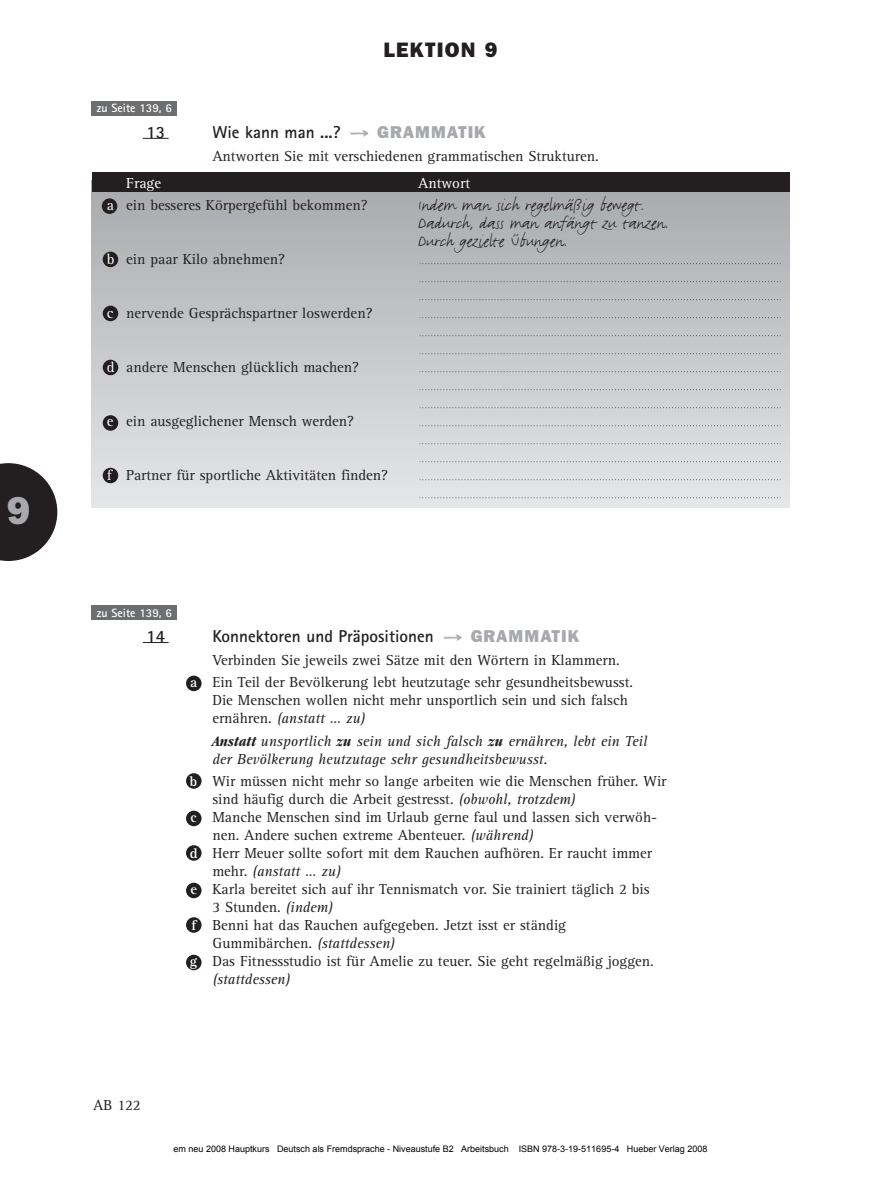
<style>
.page{position:relative;width:881px;height:1179px;background:#fff}
.page>*{position:absolute;margin:0;border:0;box-sizing:border-box;transform-origin:0 0}
.t1{font:800 39px "Franklin Gothic";color:#a7a9ac}
.t2{font:800 21px "Franklin Gothic";letter-spacing:.06em;color:#231f20}
.t3{font:19.5px/18px "FF Justlefthand";color:#231f20}
.t4{font:700 17.25px "Rotis Sans Serif";color:#231f20}
.t5{font:800 17.25px "Franklin Gothic";letter-spacing:.06em;color:#a7a9ac}
.t6{font:700 17.25px "Agfa Rotis Sans Serif";color:#231f20}
.t7{font:15px/18px "Rotis Serif";color:#231f20}
.t8{font:italic 15px/18px "Rotis Serif";color:#231f20}
.t9{font:15px "Rotis Serif";color:#fff}
.t10{font:15px "Agfa Rotis Serif";color:#231f20}
.t11{font:700 14.25px "Rotis Serif";color:#fff}
.t12{font:700 12px "Agfa Rotis Sans Serif";color:#fff}
.t13{font:9px "Arial";color:#000}
.s1{color:#fff}
.s2{font-style:italic}
.s3{font-family:"Garamond";font-weight:700;font-stretch:condensed}
</style>
<div class="page">
<svg style="left:0;top:463px;width:57px;height:98px"></svg>
<div style="left:92px;top:180px;width:697px;height:327px;background:linear-gradient(to bottom,#a7a9ac,#e5e6e7)"></div>
<div style="left:92px;top:172px;width:697px;height:19px;background:#231f20"></div>
<div style="left:186px;top:675px;width:16px;height:16px;background:#231f20;border-radius:50%"></div>
<div style="left:186px;top:773px;width:16px;height:15px;background:#231f20;border-radius:50%"></div>
<div style="left:186px;top:810px;width:16px;height:16px;background:#231f20;border-radius:50%"></div>
<div style="left:186px;top:845px;width:16px;height:15px;background:#231f20;border-radius:50%"></div>
<div style="left:186px;top:882px;width:16px;height:16px;background:#231f20;border-radius:50%"></div>
<div style="left:186px;top:917px;width:16px;height:15px;background:#231f20;border-radius:50%"></div>
<div style="left:186px;top:954px;width:16px;height:16px;background:#231f20;border-radius:50%"></div>
<img style="left:442px;top:634px;width:20px;height:7px">
<img style="left:349px;top:130px;width:20px;height:7px">
<div style="left:102px;top:198px;width:15px;height:16px;background:#231f20;border-radius:50%"></div>
<div style="left:103px;top:252px;width:15px;height:15px;background:#231f20;border-radius:50%"></div>
<div style="left:103px;top:306px;width:15px;height:15px;background:#231f20;border-radius:50%"></div>
<div style="left:103px;top:360px;width:15px;height:15px;background:#231f20;border-radius:50%"></div>
<div style="left:103px;top:415px;width:15px;height:16px;background:#231f20;border-radius:50%"></div>
<div style="left:103px;top:468px;width:15px;height:15px;background:#231f20;border-radius:50%"></div>
<svg style="left:420px;top:461px;width:361px;height:1px"></svg>
<svg style="left:420px;top:407px;width:361px;height:1px"></svg>
<svg style="left:420px;top:353px;width:361px;height:1px"></svg>
<svg style="left:420px;top:299px;width:361px;height:1px"></svg>
<svg style="left:420px;top:497px;width:361px;height:1px"></svg>
<svg style="left:420px;top:443px;width:361px;height:1px"></svg>
<svg style="left:420px;top:389px;width:361px;height:1px"></svg>
<svg style="left:420px;top:335px;width:361px;height:1px"></svg>
<svg style="left:420px;top:281px;width:361px;height:1px"></svg>
<svg style="left:420px;top:479px;width:361px;height:1px"></svg>
<svg style="left:420px;top:425px;width:361px;height:1px"></svg>
<svg style="left:420px;top:371px;width:361px;height:1px"></svg>
<svg style="left:420px;top:317px;width:361px;height:1px"></svg>
<svg style="left:420px;top:263px;width:361px;height:1px"></svg>
<svg style="left:143px;top:138px;width:26px;height:1px"></svg>
<div style="left:92px;top:101px;width:85px;height:14px;background:#6d6e70"></div>
<svg style="left:143px;top:642px;width:26px;height:1px"></svg>
<div style="left:92px;top:605px;width:85px;height:14px;background:#6d6e70"></div>
<h1 class="t1" style="left:7px;top:497px;width:25px">9</h1>
<p class="t12" style="left:97px;top:101px;width:77px">zu Seite 139, 6</p>
<p class="t6" style="left:146px;top:121px;width:20px">13</p>
<h2 class="t2" style="left:383px;top:43px;width:116px">LEKTION 9</h2>
<p class="t4" style="left:212px;top:126px;width:129px">Wie kann man ...?</p>
<p class="t5" style="left:377px;top:126px;width:110px">GRAMMATIK</p>
<p class="t7" style="left:212px;top:148px;width:388px">Antworten Sie mit verschiedenen grammatischen Strukturen.</p>
<p class="t9" style="left:126px;top:177px;width:36px">Frage</p>
<p class="t9" style="left:418px;top:177px;width:53px">Antwort</p>
<p class="t7" style="left:107px;top:197px;width:262px"><span class="s1">a</span> ein besseres Körpergefühl bekommen?</p>
<h3 class="t3" style="left:418px;top:198px;width:252px">Indem man sich regelmäßig bewegt.<br>Dadurch, dass man anfängt zu tanzen.<br>Durch gezielte Übungen.</h3>
<p class="t7" style="left:107px;top:251px;width:180px"><span class="s1">b</span> ein paar Kilo abnehmen?</p>
<p class="t7" style="left:107px;top:305px;width:267px"><span class="s1">c</span> nervende Gesprächspartner loswerden?</p>
<p class="t7" style="left:107px;top:359px;width:254px"><span class="s1">d</span> andere Menschen glücklich machen?</p>
<p class="t7" style="left:107px;top:413px;width:249px"><span class="s1">e</span> ein ausgeglichener Mensch werden?</p>
<p class="t7" style="left:107px;top:467px;width:283px"><span class="s1">f</span> Partner für sportliche Aktivitäten finden?</p>
<p class="t12" style="left:97px;top:605px;width:77px">zu Seite 139, 6</p>
<p class="t6" style="left:146px;top:625px;width:20px">14</p>
<p class="t11" style="left:190px;top:677px;width:9px">a</p>
<p class="t11" style="left:190px;top:776px;width:9px">b</p>
<p class="t11" style="left:191px;top:812px;width:8px">c</p>
<p class="t11" style="left:190px;top:848px;width:9px">d</p>
<p class="t11" style="left:190px;top:884px;width:8px">e</p>
<p class="t11" style="left:191px;top:920px;width:7px">f</p>
<p class="t11" style="left:190px;top:956px;width:9px">g</p>
<p class="t4" style="left:212px;top:630px;width:223px">Konnektoren und Präpositionen</p>
<p class="t5" style="left:471px;top:630px;width:110px">GRAMMATIK</p>
<p class="t7" style="left:212px;top:650px;width:422px;line-height:22.5px">Verbinden Sie jeweils zwei Sätze mit den Wörtern in Klammern.<br>Ein Teil der Bevölkerung lebt heutzutage sehr gesundheitsbewusst.</p>
<p class="t7" style="left:212px;top:692px;width:417px">Die Menschen wollen nicht mehr unsportlich sein und sich falsch ernähren. <span class="s2">(anstatt … zu)</span></p>
<p class="t8" style="left:212px;top:733px;width:436px"><span class="s3">Anstatt</span> unsportlich <span class="s3">zu</span> sein und sich falsch <span class="s3">zu</span> ernähren, lebt ein Teil der Bevölkerung heutzutage sehr gesundheitsbewusst.</p>
<p class="t7" style="left:212px;top:773px;width:456px">Wir müssen nicht mehr so lange arbeiten wie die Menschen früher. Wir sind häufig durch die Arbeit gestresst. <span class="s2">(obwohl, trotzdem)<br></span>Manche Menschen sind im Urlaub gerne faul und lassen sich verwöh&shy;nen. Andere suchen extreme Abenteuer. <span class="s2">(während)<br></span>Herr Meuer sollte sofort mit dem Rauchen aufhören. Er raucht immer mehr. <span class="s2">(anstatt … zu)<br></span>Karla bereitet sich auf ihr Tennismatch vor. Sie trainiert täglich 2 bis<br>3 Stunden. <span class="s2">(indem)<br></span>Benni hat das Rauchen aufgegeben. Jetzt isst er ständig Gummibärchen. <span class="s2">(stattdessen)<br></span>Das Fitnessstudio ist für Amelie zu teuer. Sie geht regelmäßig joggen.</p>
<p class="t8" style="left:212px;top:971px;width:79px">(stattdessen)</p>
<p class="t10" style="left:93px;top:1100px;width:49px">AB 122</p>
<p class="t13" style="left:174px;top:1143px;width:535px">em neu 2008 Hauptkurs Deutsch als Fremdsprache - Niveaustufe B2 Arbeitsbuch ISBN 978-3-19-511695-4 Hueber Verlag 2008</p>
</div>
